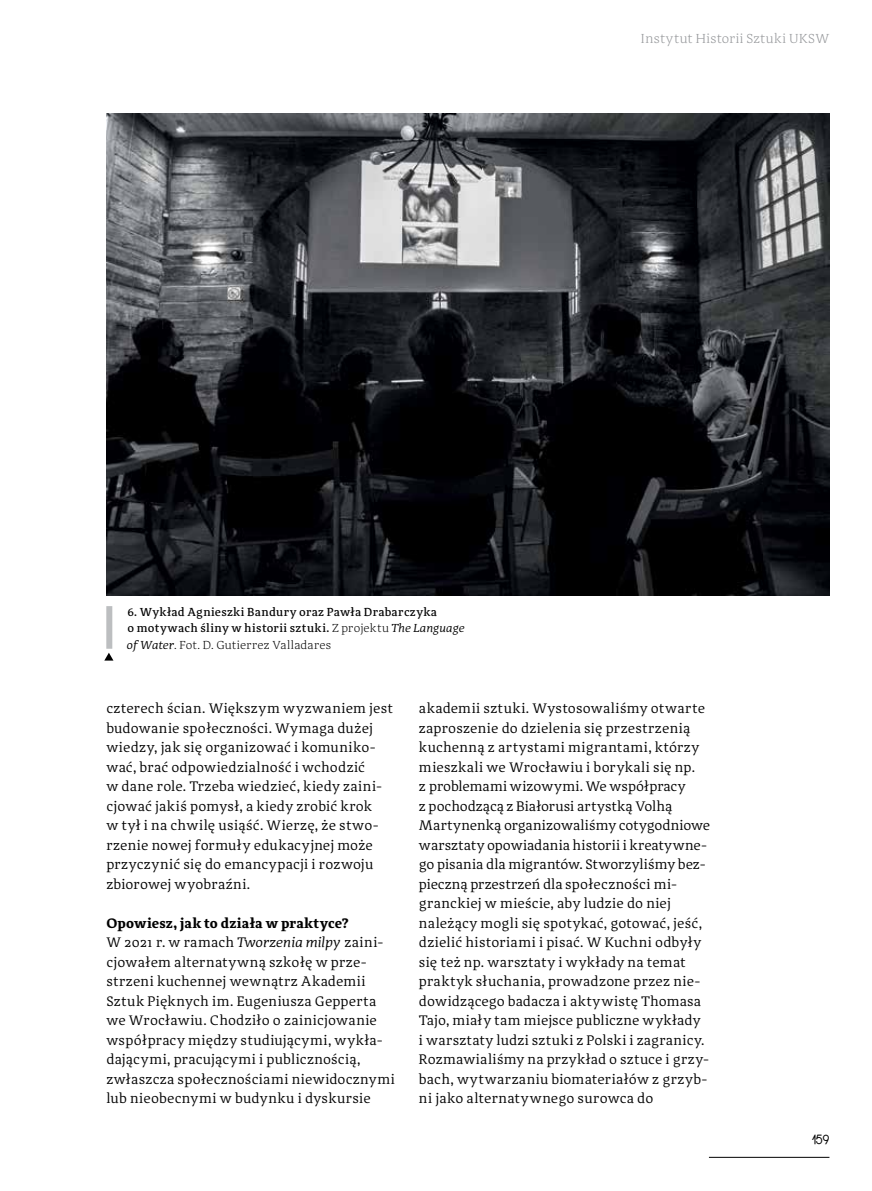
<style>
.page{position:relative;width:872px;height:1191px;background:#fff}
.page>*{position:absolute;margin:0;border:0;box-sizing:border-box;transform-origin:0 0}
.t1{font:14.25px/19.5px "Adagio Serif";letter-spacing:.01em;color:#000}
.t2{font:300 13.5px "Adagio Serif";letter-spacing:.03em;color:#939598}
.t3{font:500 12px/16.5px "Adagio Serif";letter-spacing:.02em;color:#000}
.t4{font:100 12px "Nordica";color:#000}
.s1{font-weight:300}
.s2{font-weight:400;font-style:italic}
.s3{font-weight:700}
.s4{font-style:italic}
</style>
<div class="page">
<hr style="left:709px;top:1157px;width:120px;height:1px;background:#000">
<img style="left:106px;top:113px;width:723px;height:482px">
<div style="left:106px;top:606px;width:6px;height:43px;background:#bcbec0"></div>
<svg style="left:104px;top:652px;width:9px;height:8px"></svg>
<p class="t2" style="left:641px;top:30px;width:190px">Instytut Historii Sztuki UKSW</p>
<p class="t3" style="left:128px;top:603px;width:339px">6. Wykład Agnieszki Bandury oraz Pawła Drabarczyka<br>o motywach śliny w historii sztuki. <span class="s1">Z projektu</span> <span class="s2">The Language of Water</span><span class="s1">. Fot. D. Gutierrez Valladares</span></p>
<p class="t1" style="left:106px;top:699px;width:288px">czterech ścian. Większym wyzwaniem jest budowanie społeczności. Wymaga dużej wiedzy, jak się organizować i komuniko&shy;wać, brać odpowiedzialność i wchodzić<br>w dane role. Trzeba wiedzieć, kiedy zaini&shy;cjować jakiś pomysł, a kiedy zrobić krok<br>w tył i na chwilę usiąść. Wierzę, że stwo&shy;rzenie nowej formuły edukacyjnej może przyczynić się do emancypacji i rozwoju zbiorowej wyobraźni.</p>
<p class="t1" style="left:106px;top:913px;width:290px"><span class="s3">Opowiesz, jak to działa w praktyce?<br></span>W 2021 r. w ramach <span class="s4">Tworzenia milpy</span> zaini&shy;cjowałem alternatywną szkołę w prze&shy;strzeni kuchennej wewnątrz Akademii Sztuk Pięknych im. Eugeniusza Gepperta we Wrocławiu. Chodziło o zainicjowanie współpracy między studiującymi, wykła&shy;dającymi, pracującymi i publicznością, zwłaszcza społecznościami niewidocznymi lub nieobecnymi w budynku i dyskursie</p>
<p class="t1" style="left:419px;top:698px;width:293px">akademii sztuki. Wystosowaliśmy otwarte zaproszenie do dzielenia się przestrzenią kuchenną z artystami migrantami, którzy mieszkali we Wrocławiu i borykali się np.<br>z problemami wizowymi. We współpracy<br>z pochodzącą z Białorusi artystką Volhą Martynenką organizowaliśmy cotygodniowe warsztaty opowiadania historii i kreatywne&shy;go pisania dla migrantów. Stworzyliśmy bez&shy;pieczną przestrzeń dla społeczności mi&shy;granckiej w mieście, aby ludzie do niej należący mogli się spotykać, gotować, jeść, dzielić historiami i pisać. W Kuchni odbyły się też np. warsztaty i wykłady na temat praktyk słuchania, prowadzone przez nie&shy;dowidzącego badacza i aktywistę Thomasa Tajo, miały tam miejsce publiczne wykłady<br>i warsztaty ludzi sztuki z Polski i zagranicy.<br>Rozmawialiśmy na przykład o sztuce i grzy&shy;bach, wytwarzaniu biomateriałów z grzyb&shy;ni jako alternatywnego surowca do</p>
<p class="t4" style="left:812px;top:1134px;width:19px">159</p>
</div>
